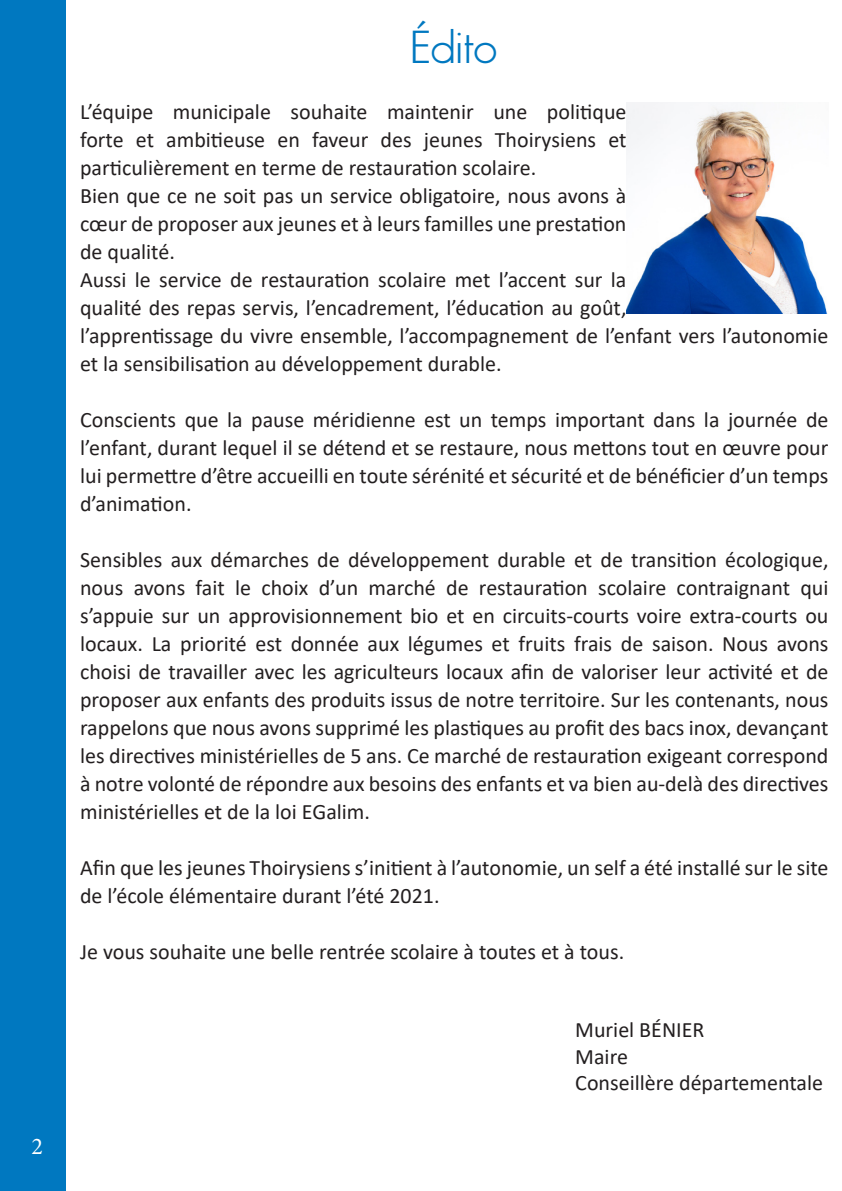
<style>
.page{position:relative;width:842px;height:1191px;background:#fff}
.page>*{position:absolute;margin:0;border:0;box-sizing:border-box;transform-origin:0 0}
.t1{font:300 44px "Futura Classic W01";color:#0078c0}
.t2{font:24px "Minion Pro";color:#fff}
.t3{font:22px/28px "Calibri";color:#231f20;text-align:justify}
</style>
<div class="page">
<div style="left:0;top:0;width:66px;height:1191px;background:#0078c0"></div>
<img style="left:626px;top:102px;width:201px;height:211px">
<p class="t2" style="left:31px;top:1130px;width:13px">2</p>
<p class="t1" style="left:411px;top:21px;width:88px">Édito</p>
<p class="t3" style="left:80px;top:97px;width:548px">L’équipe municipale souhaite maintenir une politique forte et ambitieuse en faveur des jeunes Thoirysiens et particulièrement en terme de restauration scolaire.</p>
<p class="t3" style="left:80px;top:181px;width:548px">Bien que ce ne soit pas un service obligatoire, nous avons à cœur de proposer aux jeunes et à leurs familles une prestation de qualité.</p>
<p class="t3" style="left:80px;top:265px;width:750px;text-align:left">Aussi le service de restauration scolaire met l’accent sur la<br>qualité des repas servis, l’encadrement, l’éducation au goût,<br>l’apprentissage du vivre ensemble, l’accompagnement de l’enfant vers l’autonomie et la sensibilisation au développement durable.</p>
<p class="t3" style="left:80px;top:405px;width:750px">Conscients que la pause méridienne est un temps important dans la journée de l’enfant, durant lequel il se détend et se restaure, nous mettons tout en œuvre pour lui permettre d’être accueilli en toute sérénité et sécurité et de bénéficier d’un temps d’animation.</p>
<p class="t3" style="left:80px;top:545px;width:750px">Sensibles aux démarches de développement durable et de transition écologique, nous avons fait le choix d’un marché de restauration scolaire contraignant qui s’appuie sur un approvisionnement bio et en circuits-courts voire extra-courts ou locaux. La priorité est donnée aux légumes et fruits frais de saison. Nous avons choisi de travailler avec les agriculteurs locaux afin de valoriser leur activité et de proposer aux enfants des produits issus de notre territoire. Sur les contenants, nous rappelons que nous avons supprimé les plastiques au profit des bacs inox, devançant les directives ministérielles de 5 ans. Ce marché de restauration exigeant correspond à notre volonté de répondre aux besoins des enfants et va bien au-delà des directives ministérielles et de la loi EGalim.</p>
<p class="t3" style="left:80px;top:853px;width:750px">Afin que les jeunes Thoirysiens s’initient à l’autonomie, un self a été installé sur le site de l’école élémentaire durant l’été 2021.</p>
<p class="t3" style="left:80px;top:937px;width:546px">Je vous souhaite une belle rentrée scolaire à toutes et à tous.</p>
<p class="t3" style="left:575px;top:1015px;width:131px">Muriel BÉNIER</p>
<p class="t3" style="left:575px;top:1042px;width:54px">Maire</p>
<p class="t3" style="left:575px;top:1068px;width:249px">Conseillère départementale</p>
</div>
